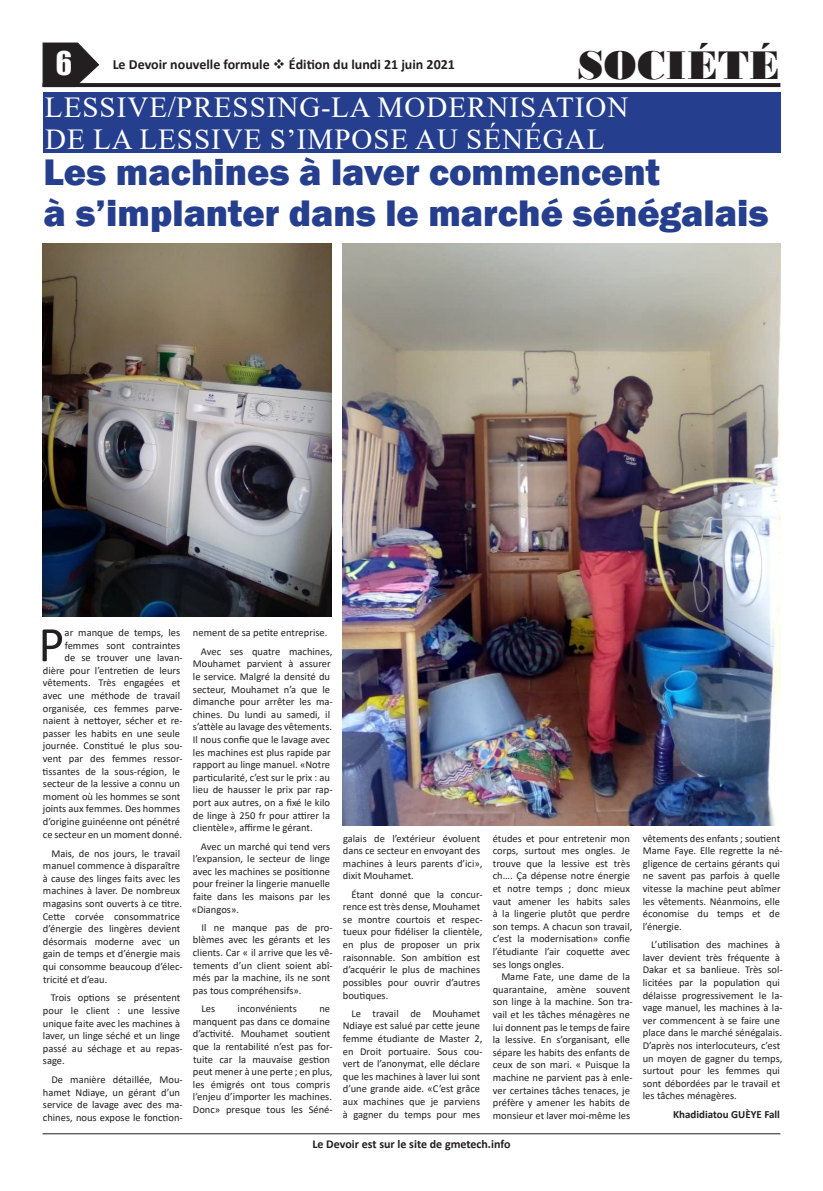
<style>
.page{position:relative;width:823px;height:1191px;background:#fff}
.page>*{position:absolute;margin:0;border:0;box-sizing:border-box;transform-origin:0 0}
.texte{font:50.2px "Calibri";color:#231f20}
.t1{font:42px "Bodoni MT Black";color:#231f20}
.titre{font:800 38px "Franklin Gothic";color:#253f8e}
.t2{font:30px "Impact";color:#fff}
.SURTITRE{font:29px "Times New Roman";letter-spacing:.035em;color:#fff}
.t3{font:700 14px "Calibri";color:#231f20}
.t4{font:700 12px "Calibri";color:#231f20}
.texte-2{font:700 11px "Calibri";color:#231f20}
.texte-3{font:10.5px/12.6px "Calibri";color:#231f20}
</style>
<div class="page">
<svg style="left:42px;top:42px;width:58px;height:46px"></svg>
<svg style="left:43px;top:83px;width:737px;height:4px;background:#262223"></svg>
<hr style="left:43px;top:1133px;width:737px;height:1px;background:#231f20">
<div style="left:43px;top:93px;width:737px;height:60px;background:#253f8e"></div>
<img style="left:342px;top:243px;width:438px;height:582px">
<img style="left:43px;top:243px;width:288px;height:374px">
<p class="t2" style="left:56px;top:40px;width:18px">6</p>
<p class="t1" style="left:577px;top:40px;width:204px">SOCIÉTÉ</p>
<h3 class="t3" style="left:113px;top:55px;width:343px">Le Devoir nouvelle formule ❖ Édition du lundi 21 juin 2021</h3>
<p class="SURTITRE" style="left:45px;top:87px;width:584px">LESSIVE/PRESSING-LA MODERNISATION</p>
<p class="SURTITRE" style="left:45px;top:118px;width:560px">DE LA LESSIVE S’IMPOSE AU SÉNÉGAL</p>
<p class="titre" style="left:43px;top:147px;width:617px">Les machines à laver commencent</p>
<p class="titre" style="left:44px;top:188px;width:726px">à s’implanter dans le marché sénégalais</p>
<p class="texte-3" style="left:43px;top:626px;width:141px;text-align:right">ar manque de temps, les femmes sont contraintes<br>de se trouver une lavan&shy;dière pour l’entretien de leurs vêtements. Très engagées et avec une méthode de travail organisée, ces femmes parve&shy;naient à nettoyer, sécher et re&shy;passer les habits en une seule journée. Constitué le plus sou&shy;vent par des femmes ressor&shy;tissantes de la sous-région, le secteur de la lessive a connu un moment où les hommes se sont joints aux femmes. Des hommes d’origine guinéenne ont pénétré ce secteur en un moment donné.</p>
<p class="texte-3" style="left:43px;top:846px;width:141px;text-indent:9px">Mais, de nos jours, le travail manuel commence à disparaître à cause des linges faits avec les machines à laver. De nombreux magasins sont ouverts à ce titre.<br>Cette corvée consommatrice d’énergie des lingères devient désormais moderne avec un gain de temps et d’énergie mais qui consomme beaucoup d’élec&shy;tricité et d’eau.</p>
<p class="texte-3" style="left:43px;top:991px;width:141px;text-indent:8px">Trois options se présentent pour le client : une lessive unique faite avec les machines à laver, un linge séché et un linge passé au séchage et au repas&shy;sage.</p>
<p class="texte-3" style="left:43px;top:1073px;width:141px;text-indent:8px">De manière détaillée, Mou&shy;hamet Ndiaye, un gérant d’un service de lavage avec des ma&shy;chines, nous expose le fonction-</p>
<p class="texte" style="left:38px;top:609px;width:27px">P</p>
<p class="texte-3" style="left:193px;top:626px;width:136px">nement de sa petite entreprise.</p>
<p class="texte-3" style="left:193px;top:645px;width:141px;text-indent:8px">Avec ses quatre machines,<br>Mouhamet parvient à assurer le service. Malgré la densité du secteur, Mouhamet n’a que le dimanche pour arrêter les ma&shy;chines. Du lundi au samedi, il s’attèle au lavage des vêtements.<br>Il nous confie que le lavage avec les machines est plus rapide par rapport au linge manuel. «Notre particularité, c’est sur le prix : au lieu de hausser le prix par rap&shy;port aux autres, on a fixé le kilo de linge à 250 fr pour attirer la clientèle», affirme le gérant.</p>
<p class="texte-3" style="left:191px;top:839px;width:140px;text-align:justify;text-indent:9px">Avec un marché qui tend vers l’expansion, le secteur de linge avec les machines se positionne pour freiner la lingerie manuelle faite dans les maisons par les «Diangos».</p>
<p class="texte-3" style="left:193px;top:920px;width:141px;text-indent:8px">Il ne manque pas de pro&shy;blèmes avec les gérants et les clients. Car « il arrive que les vê&shy;tements d’un client soient abî&shy;més par la machine, ils ne sont pas tous compréhensifs».</p>
<p class="texte-3" style="left:201px;top:1002px;width:15px">Les</p>
<p class="texte-3" style="left:237px;top:1002px;width:61px">inconvénients</p>
<p class="texte-3" style="left:193px;top:1002px;width:141px;text-indent:126px">ne manquent pas dans ce domaine d’activité. Mouhamet soutient que la rentabilité n’est pas for&shy;tuite car la mauvaise gestion peut mener à une perte ; en plus, les émigrés ont tous compris l’enjeu d’importer les machines.<br>Donc» presque tous les Séné-</p>
<p class="texte-3" style="left:342px;top:831px;width:141px">galais de l’extérieur évoluent dans ce secteur en envoyant des machines à leurs parents d’ici», dixit Mouhamet.</p>
<p class="texte-3" style="left:342px;top:887px;width:141px;text-indent:9px">Étant donné que la concur&shy;rence est très dense, Mouhamet se montre courtois et respec&shy;tueux pour fidéliser la clientèle, en plus de proposer un prix raisonnable. Son ambition est d’acquérir le plus de machines possibles pour ouvrir d’autres boutiques.</p>
<p class="texte-3" style="left:342px;top:1006px;width:141px;text-align:center">Le travail de Mouhamet<br>Ndiaye est salué par cette jeune femme étudiante de Master 2, en Droit portuaire. Sous cou&shy;vert de l’anonymat, elle déclare que les machines à laver lui sont d’une grande aide. «C’est grâce aux machines que je parviens à gagner du temps pour mes</p>
<p class="texte-3" style="left:492px;top:831px;width:141px">études et pour entretenir mon corps, surtout mes ongles. Je trouve que la lessive est très ch…. Ça dépense notre énergie et notre temps ; donc mieux vaut amener les habits sales à la lingerie plutôt que perdre son temps. A chacun son travail, c’est la modernisation» confie l’étudiante l’air coquette avec ses longs ongles.</p>
<p class="texte-3" style="left:492px;top:970px;width:141px;text-align:center">Mame Fate, une dame de la quarantaine, amène souvent son linge à la machine. Son tra&shy;vail et les tâches ménagères ne lui donnent pas le temps de faire la lessive. En s’organisant, elle sépare les habits des enfants de ceux de son mari. « Puisque la machine ne parvient pas à enle&shy;ver certaines tâches tenaces, je préfère y amener les habits de monsieur et laver moi-même les</p>
<p class="t4" style="left:312px;top:1136px;width:200px">Le Devoir est sur le site de gmetech.info</p>
<p class="texte-3" style="left:642px;top:831px;width:141px">vêtements des enfants ; soutient<br>Mame Faye. Elle regrette la né&shy;gligence de certains gérants qui ne savent pas parfois à quelle vitesse la machine peut abîmer les vêtements. Néanmoins, elle économise du temps et de l’énergie.</p>
<p class="texte-3" style="left:642px;top:938px;width:141px;text-indent:9px">L’utilisation des machines à laver devient très fréquente à<br>Dakar et sa banlieue. Très sol&shy;licitées par la population qui délaisse progressivement le la&shy;vage manuel, les machines à la&shy;ver commencent à se faire une place dans le marché sénégalais.<br>D’après nos interlocuteurs, c’est un moyen de gagner du temps, surtout pour les femmes qui sont débordées par le travail et les tâches ménagères.</p>
<p class="texte-2" style="left:672px;top:1106px;width:108px">Khadidiatou GUÈYE Fall</p>
</div>
